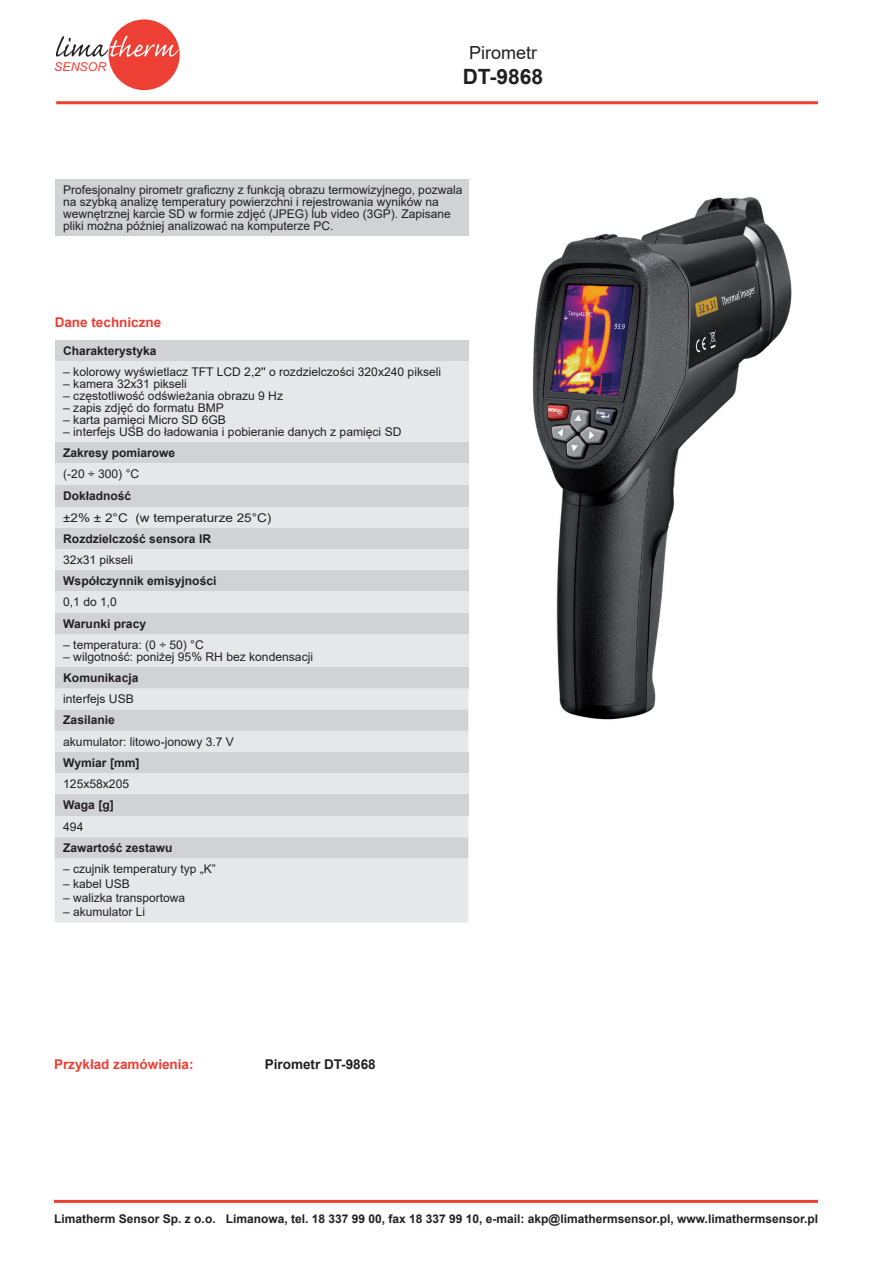
<style>
.page{position:relative;width:872px;height:1268px;background:#fff}
.page>*{position:absolute;margin:0;border:0;box-sizing:border-box;transform-origin:0 0}
.t1{font:700 21px "Arial";color:#231f20}
.t2{font:18px "Arial";color:#231f20}
.t3{font:700 13.5px "Arial";color:#ee3f34}
.t4{font:700 13.5px "Arial";color:#231f20}
.t5{font:700 13.5px "Arial";color:#ee3e34}
.t6{font:italic 12.3px "Arial";color:#ee3f34}
.t7{font:12px/12px "Arial";color:#231f20}
.t8{font:700 12px "Arial";color:#231f20}
.t9{font:12px "Arial";color:#231f20;scale:1.13 1}
</style>
<div class="page">
<hr style="left:54px;top:1199px;width:764px;height:3px;background:#ee3f34">
<div style="left:109px;top:19px;width:71px;height:71px;background:#ee3f34;border-radius:50%"></div>
<svg style="left:56px;top:36px;width:123px;height:21px"></svg>
<hr style="left:56px;top:101px;width:762px;height:3px;background:#ee3f34">
<div style="left:55px;top:340px;width:413px;height:21px;background:#d1d2d4"></div>
<div style="left:55px;top:361px;width:413px;height:81px;background:#e6e7e9"></div>
<div style="left:55px;top:442px;width:413px;height:21px;background:#d1d2d4"></div>
<div style="left:55px;top:463px;width:413px;height:22px;background:#e6e7e9"></div>
<div style="left:55px;top:485px;width:413px;height:22px;background:#d1d2d4"></div>
<div style="left:55px;top:507px;width:413px;height:21px;background:#e6e7e9"></div>
<div style="left:55px;top:528px;width:413px;height:21px;background:#d1d2d4"></div>
<div style="left:55px;top:549px;width:413px;height:21px;background:#e6e7e9"></div>
<div style="left:55px;top:570px;width:413px;height:21px;background:#d1d2d4"></div>
<div style="left:55px;top:591px;width:413px;height:22px;background:#e6e7e9"></div>
<div style="left:55px;top:613px;width:413px;height:21px;background:#d1d2d4"></div>
<div style="left:55px;top:634px;width:413px;height:33px;background:#e6e7e9"></div>
<div style="left:55px;top:667px;width:413px;height:21px;background:#d1d2d4"></div>
<div style="left:55px;top:688px;width:413px;height:21px;background:#e6e7e9"></div>
<svg style="left:55px;top:709px;width:413px;height:43px;background:#dbdcde"></svg>
<div style="left:55px;top:752px;width:413px;height:21px;background:#d1d2d4"></div>
<div style="left:55px;top:773px;width:413px;height:21px;background:#e6e7e9"></div>
<div style="left:55px;top:794px;width:413px;height:21px;background:#d1d2d4"></div>
<svg style="left:55px;top:815px;width:413px;height:107px;background:#e1e2e4"></svg>
<div style="left:55px;top:179px;width:413px;height:57px;background:#d1d2d4"></div>
<img style="left:532px;top:197px;width:260px;height:523px">
<p class="t6" style="left:54px;top:58px;width:54px">SENSOR</p>
<h2 class="t2" style="left:469px;top:40px;width:70px">Pirometr</h2>
<h1 class="t1" style="left:463px;top:62px;width:82px">DT-9868</h1>
<p class="t7" style="left:63px;top:183px;width:400px">Profesjonalny pirometr graficzny z funkcją obrazu termowizyjnego, pozwala na szybką analizę temperatury powierzchni i rejestrowania wyników na wewnętrznej karcie SD w formie zdjęć (JPEG) lub video (3GP). Zapisane pliki można później analizować na komputerze PC.</p>
<p class="t5" style="left:55px;top:312px;width:108px">Dane techniczne</p>
<p class="t8" style="left:63px;top:342px;width:95px">Charakterystyka</p>
<p class="t7" style="left:63px;top:366px;width:379px">– kolorowy wyświetlacz TFT LCD 2,2'' o rozdzielczości 320x240 pikseli</p>
<p class="t7" style="left:63px;top:378px;width:125px">– kamera 32x31 pikseli</p>
<p class="t7" style="left:63px;top:390px;width:221px">– częstotliwość odświeżania obrazu 9 Hz</p>
<p class="t7" style="left:63px;top:402px;width:162px">– zapis zdjęć do formatu BMP</p>
<p class="t7" style="left:63px;top:414px;width:164px">– karta pamięci Micro SD 6GB</p>
<p class="t7" style="left:63px;top:426px;width:340px">– interfejs USB do ładowania i pobieranie danych z pamięci SD</p>
<p class="t8" style="left:63px;top:444px;width:114px">Zakresy pomiarowe</p>
<p class="t7" style="left:63px;top:468px;width:78px">(-20 ÷ 300) °C</p>
<p class="t8" style="left:63px;top:487px;width:70px">Dokładność</p>
<p class="t9" style="left:63px;top:509px;width:186px">±2% ± 2°C (w temperaturze 25°C)</p>
<p class="t8" style="left:63px;top:530px;width:149px">Rozdzielczość sensora IR</p>
<p class="t7" style="left:63px;top:553px;width:71px">32x31 pikseli</p>
<p class="t8" style="left:63px;top:572px;width:155px">Współczynnik emisyjności</p>
<p class="t7" style="left:63px;top:596px;width:55px">0,1 do 1,0</p>
<p class="t8" style="left:63px;top:615px;width:84px">Warunki pracy</p>
<p class="t7" style="left:63px;top:638px;width:142px">– temperatura: (0 ÷ 50) °C</p>
<p class="t7" style="left:63px;top:650px;width:251px">– wilgotność: poniżej 95% RH bez kondensacji</p>
<p class="t8" style="left:63px;top:669px;width:77px">Komunikacja</p>
<p class="t7" style="left:63px;top:692px;width:72px">interfejs USB</p>
<p class="t8" style="left:63px;top:711px;width:53px">Zasilanie</p>
<p class="t7" style="left:63px;top:735px;width:172px">akumulator: litowo-jonowy 3.7 V</p>
<p class="t8" style="left:63px;top:754px;width:78px">Wymiar [mm]</p>
<p class="t7" style="left:63px;top:777px;width:67px">125x58x205</p>
<p class="t8" style="left:63px;top:796px;width:52px">Waga [g]</p>
<p class="t7" style="left:63px;top:820px;width:22px">494</p>
<p class="t8" style="left:63px;top:839px;width:111px">Zawartość zestawu</p>
<p class="t7" style="left:63px;top:862px;width:154px">– czujnik temperatury typ „K”</p>
<p class="t7" style="left:63px;top:877px;width:68px">– kabel USB</p>
<p class="t7" style="left:63px;top:891px;width:124px">– walizka transportowa</p>
<p class="t7" style="left:63px;top:906px;width:84px">– akumulator Li</p>
<p class="t3" style="left:54px;top:1054px;width:141px">Przykład zamówienia:</p>
<p class="t4" style="left:265px;top:1054px;width:113px">Pirometr DT-9868</p>
<p class="t8" style="left:54px;top:1209px;width:765px">Limatherm Sensor Sp. z o.o. Limanowa, tel. 18 337 99 00, fax 18 337 99 10, e-mail: akp@limathermsensor.pl, www.limathermsensor.pl</p>
</div>
